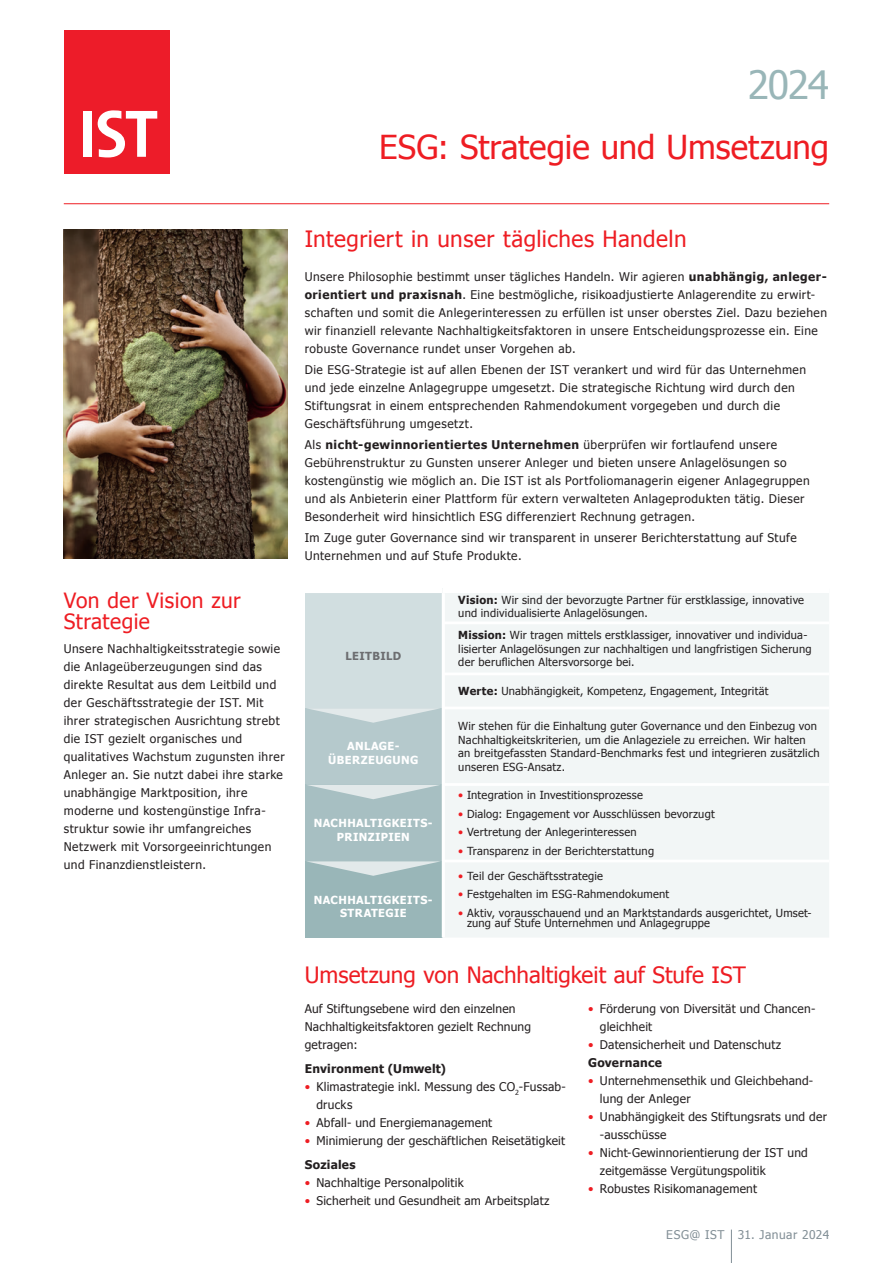
<style>
.page{position:relative;width:893px;height:1263px;background:#fff}
.page>*{position:absolute;margin:0;border:0;box-sizing:border-box;transform-origin:0 0}
.t1{font:39px "Tahoma";color:#99b6b8}
.t2{font:33px "Tahoma";color:#ee1d23}
.t3{font:22.5px "Tahoma";letter-spacing:.01em;color:#ee1d23}
.t4{font:21px/21px "Tahoma";letter-spacing:.02em;color:#ee1d23}
.t5{font:12px/18px "Tahoma";letter-spacing:.035em;color:#231f20}
.t6{font:12px/24px "Tahoma";letter-spacing:.015em;color:#231f20}
.t7{font:12px "Tahoma";letter-spacing:.045em;color:#828f96}
.t8{font:700 12px "Tahoma";letter-spacing:.02em;color:#231f20}
.t9{font:11.1px/13.5px "Tahoma";letter-spacing:.02em;color:#231f20}
.t10{font:700 11.1px/14px "Tahoma";letter-spacing:.035em;color:#fff;text-align:center}
.t11{font:700 11.1px "Tahoma";letter-spacing:.03em;color:#6c6d70}
.s1{font-weight:700}
.s2{color:#ee1d23}
</style>
<div class="page">
<hr style="left:731px;top:1229px;width:1px;height:34px;background:#828f96">
<hr style="left:64px;top:203px;width:765px;height:1px;background:#ee1d23">
<div style="left:65px;top:31px;width:105px;height:143px;background:#ed1c29"></div>
<div style="left:83px;top:111px;width:9px;height:46px;background:#fff"></div>
<svg style="left:98px;top:110px;width:59px;height:47px"></svg>
<div style="left:305px;top:589px;width:138px;height:119px;background:#d1dee0"></div>
<div style="left:445px;top:593px;width:384px;height:344px;background:#f2f6f6"></div>
<div style="left:305px;top:708px;width:138px;height:76px;background:#b5c9cc"></div>
<div style="left:305px;top:784px;width:138px;height:77px;background:#a7bfc2"></div>
<div style="left:305px;top:861px;width:138px;height:76px;background:#99b6b8"></div>
<div style="left:305px;top:585px;width:138px;height:8px;background:#fff"></div>
<hr style="left:443px;top:621px;width:386px;height:3px;background:#fff">
<hr style="left:443px;top:672px;width:386px;height:3px;background:#fff">
<hr style="left:443px;top:706px;width:386px;height:3px;background:#fff">
<hr style="left:443px;top:783px;width:386px;height:3px;background:#fff">
<hr style="left:443px;top:860px;width:386px;height:2px;background:#fff">
<hr style="left:442px;top:593px;width:3px;height:344px;background:#fff">
<svg style="left:307px;top:708px;width:133px;height:15px"></svg>
<svg style="left:308px;top:785px;width:131px;height:14px"></svg>
<svg style="left:307px;top:861px;width:133px;height:15px"></svg>
<img style="left:64px;top:230px;width:223px;height:328px">
<h1 class="t1" style="left:748px;top:59px;width:83px">2024</h1>
<h2 class="t2" style="left:379px;top:125px;width:451px">ESG: Strategie und Umsetzung</h2>
<h3 class="t4" style="left:64px;top:589px;width:178px">Von der Vision zur<br>Strategie</h3>
<p class="t5" style="left:64px;top:639px;width:222px">Unsere Nachhaltigkeitsstrategie sowie die Anlageüberzeugungen sind das direkte Resultat aus dem Leitbild und der Geschäftsstrategie der IST. Mit ihrer strategischen Ausrichtung strebt die IST gezielt organisches und qualitatives Wachstum zugunsten ihrer Anleger an. Sie nutzt dabei ihre starke unabhängige Marktposition, ihre moderne und kostengünstige Infra&shy;struktur sowie ihr umfangreiches Netzwerk mit Vorsorgeeinrichtungen und Finanzdienstleistern.</p>
<h3 class="t3" style="left:305px;top:224px;width:383px">Integriert in unser tägliches Handeln</h3>
<p class="t5" style="left:305px;top:267px;width:524px">Unsere Philosophie bestimmt unser tägliches Handeln. Wir agieren <span class="s1">unabhängig, anleger&shy;orientiert und praxisnah</span>. Eine bestmögliche, risikoadjustierte Anlagerendite zu erwirt&shy;schaften und somit die Anlegerinteressen zu erfüllen ist unser oberstes Ziel. Dazu beziehen wir finanziell relevante Nachhaltigkeitsfaktoren in unsere Entscheidungsprozesse ein. Eine robuste Governance rundet unser Vorgehen ab.</p>
<p class="t5" style="left:305px;top:360px;width:503px">Die ESG-Strategie ist auf allen Ebenen der IST verankert und wird für das Unternehmen und jede einzelne Anlagegruppe umgesetzt. Die strategische Richtung wird durch den Stiftungsrat in einem entsprechenden Rahmendokument vorgegeben und durch die Geschäftsführung umgesetzt.</p>
<p class="t5" style="left:305px;top:435px;width:507px">Als <span class="s1">nicht-gewinnorientiertes Unternehmen</span> überprüfen wir fortlaufend unsere Gebührenstruktur zu Gunsten unserer Anleger und bieten unsere Anlagelösungen so kostengünstig wie möglich an. Die IST ist als Portfoliomanagerin eigener Anlagegruppen und als Anbieterin einer Plattform für extern verwalteten Anlageprodukten tätig. Dieser Besonderheit wird hinsichtlich ESG differenziert Rechnung getragen.</p>
<p class="t5" style="left:305px;top:528px;width:493px">Im Zuge guter Governance sind wir transparent in unserer Berichterstattung auf Stufe<br>Unternehmen und auf Stufe Produkte.</p>
<p class="t11" style="left:345px;top:648px;width:57px">LEITBILD</p>
<p class="t10" style="left:328px;top:739px;width:92px">ANLAGE-<br>ÜBERZEUGUNG</p>
<p class="t10" style="left:314px;top:815px;width:120px">NACHHALTIGKEITS-<br>PRINZIPIEN</p>
<p class="t10" style="left:314px;top:892px;width:120px">NACHHALTIGKEITS-<br>STRATEGIE</p>
<p class="t9" style="left:458px;top:592px;width:347px"><span class="s1">Vision:</span> Wir sind der bevorzugte Partner für erstklassige, innovative und individualisierte Anlagelösungen.</p>
<p class="t9" style="left:458px;top:628px;width:355px"><span class="s1">Mission:</span> Wir tragen mittels erstklassiger, innovativer und individua&shy;lisierter Anlagelösungen zur nachhaltigen und langfristigen Sicherung der beruflichen Altersvorsorge bei.</p>
<p class="t9" style="left:458px;top:684px;width:312px"><span class="s1">Werte:</span> Unabhängigkeit, Kompetenz, Engagement, Integrität</p>
<p class="t9" style="left:458px;top:719px;width:363px">Wir stehen für die Einhaltung guter Governance und den Einbezug von Nachhaltigkeitskriterien, um die Anlageziele zu erreichen. Wir halten an breitgefassten Standard-Benchmarks fest und integrieren zusätzlich unseren ESG-Ansatz.</p>
<p class="t9" style="left:458px;top:788px;width:186px"><span class="s2">•</span> Integration in Investitionsprozesse</p>
<p class="t9" style="left:458px;top:806px;width:258px"><span class="s2">•</span> Dialog: Engagement vor Ausschlüssen bevorzugt</p>
<p class="t9" style="left:458px;top:825px;width:180px"><span class="s2">•</span> Vertretung der Anlegerinteressen</p>
<p class="t9" style="left:458px;top:843px;width:197px"><span class="s2">•</span> Transparenz in der Berichterstattung</p>
<p class="t9" style="left:458px;top:869px;width:146px"><span class="s2">•</span> Teil der Geschäftsstrategie</p>
<p class="t9" style="left:458px;top:887px;width:212px"><span class="s2">•</span> Festgehalten im ESG-Rahmendokument</p>
<p class="t9" style="left:467px;top:907px;width:346px;line-height:10.5px;text-indent:-9px"><span class="s2">•</span> Aktiv, vorausschauend und an Marktstandards ausgerichtet, Umset&shy;zung auf Stufe Unternehmen und Anlagegruppe</p>
<h3 class="t3" style="left:305px;top:959px;width:443px">Umsetzung von Nachhaltigkeit auf Stufe IST</h3>
<p class="t5" style="left:305px;top:999px;width:228px">Auf Stiftungsebene wird den einzelnen<br>Nachhaltigkeitsfaktoren gezielt Rechnung getragen:</p>
<p class="t8" style="left:305px;top:1060px;width:143px">Environment (Umwelt)</p>
<p class="t5" style="left:316px;top:1077px;width:251px;text-indent:-12px"><span class="s2">•</span> Klimastrategie inkl. Messung des CO<sub>2</sub>-Fussab&shy;drucks</p>
<p class="t6" style="left:305px;top:1110px;width:189px"><span class="s2">•</span> Abfall- und Energiemanagement</p>
<p class="t6" style="left:305px;top:1128px;width:262px"><span class="s2">•</span> Minimierung der geschäftlichen Reisetätigkeit<br><span class="s1">Soziales</span></p>
<p class="t6" style="left:305px;top:1170px;width:160px"><span class="s2">•</span> Nachhaltige Personalpolitik</p>
<p class="t5" style="left:305px;top:1191px;width:246px"><span class="s2">•</span> Sicherheit und Gesundheit am Arbeitsplatz</p>
<p class="t5" style="left:600px;top:999px;width:217px;text-indent:-12px"><span class="s2">•</span> Förderung von Diversität und Chancen&shy;gleichheit</p>
<p class="t5" style="left:588px;top:1035px;width:194px"><span class="s2">•</span> Datensicherheit und Datenschutz<br><span class="s1">Governance</span></p>
<p class="t5" style="left:600px;top:1071px;width:215px;text-indent:-12px"><span class="s2">•</span> Unternehmensethik und Gleichbehand&shy;lung der Anleger</p>
<p class="t5" style="left:600px;top:1107px;width:229px;text-indent:-12px"><span class="s2">•</span> Unabhängigkeit des Stiftungsrats und der -ausschüsse</p>
<p class="t5" style="left:600px;top:1143px;width:209px;text-indent:-12px"><span class="s2">•</span> Nicht-Gewinnorientierung der IST und zeitgemässe Vergütungspolitik</p>
<p class="t5" style="left:588px;top:1179px;width:170px"><span class="s2">•</span> Robustes Risikomanagement</p>
<p class="t7" style="left:666px;top:1227px;width:164px">ESG@ IST 31. Januar 2024</p>
</div>
